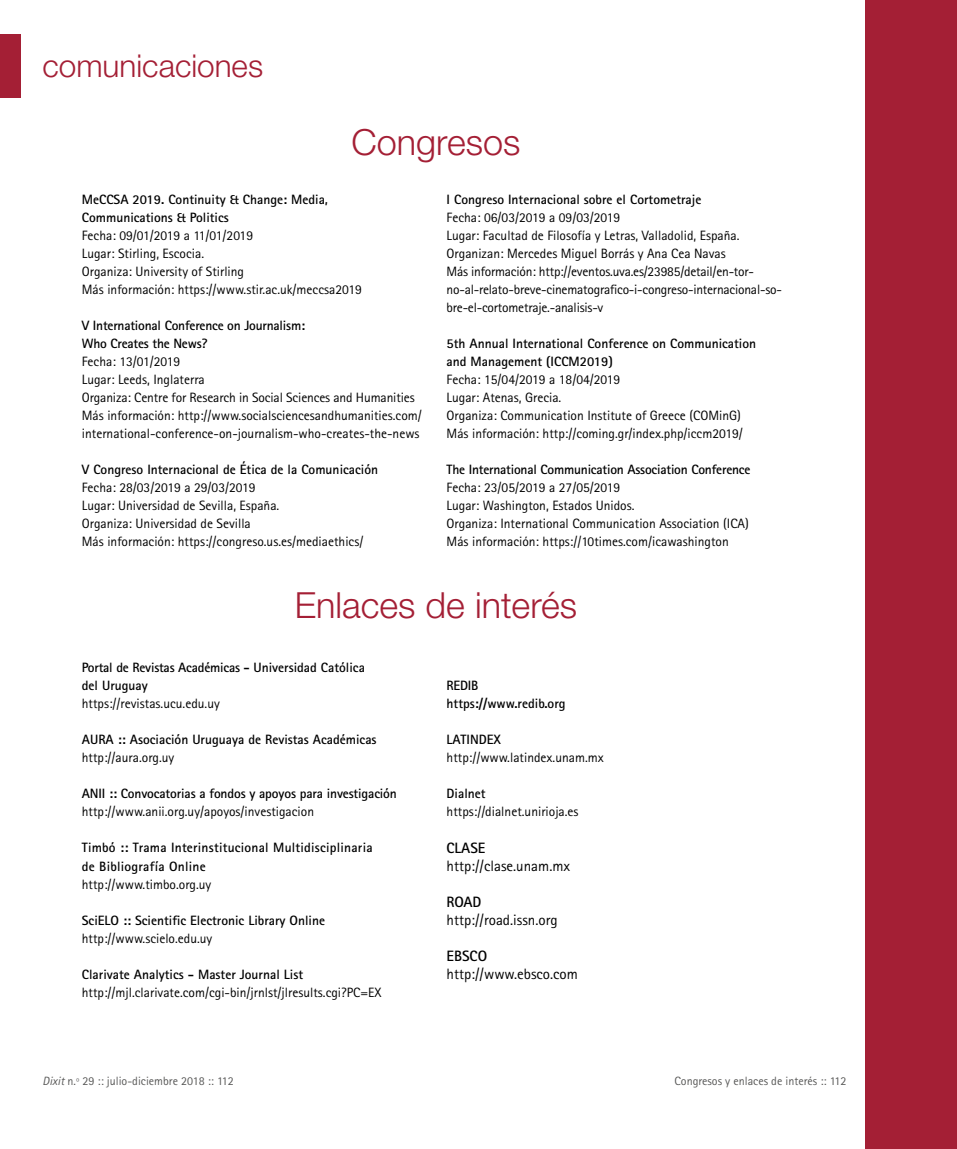
<style>
.page{position:relative;width:957px;height:1149px;background:#fff}
.page>*{position:absolute;margin:0;border:0;box-sizing:border-box;transform-origin:0 0}
.t1{font:300 36px "Helvetica Neue LT Std";color:#a41f35}
.t2{font:300 31.5px "Helvetica Neue LT Std";color:#a41f35}
.t3{font:15px "Rotis Sans Serif Std";color:#000}
.t4{font:700 15px "Rotis Sans Serif Std";color:#000}
.t5{font:13.5px/18px "Rotis Sans Serif Std";color:#000}
.t6{font:700 13.5px/18px "Rotis Sans Serif Std";color:#000}
.t7{font:12px "Rotis Sans Serif Std";color:#575756}
.s1{font-style:italic}
</style>
<div class="page">
<div style="left:0;top:34px;width:21px;height:64px;background:#a41f35"></div>
<div style="left:865px;top:0;width:92px;height:1148px;background:#a41f35"></div>
<h2 class="t2" style="left:43px;top:47px;width:222px">comunicaciones</h2>
<h1 class="t1" style="left:351px;top:120px;width:170px">Congresos</h1>
<p class="t6" style="left:82px;top:190px;width:247px">MeCCSA 2019. Continuity &amp; Change: Media,<br>Communications &amp; Politics</p>
<p class="t5" style="left:82px;top:226px;width:281px">Fecha: 09/01/2019 a 11/01/2019<br>Lugar: Stirling, Escocia.<br>Organiza: University of Stirling<br>Más información: https://www.stir.ac.uk/meccsa2019</p>
<p class="t6" style="left:82px;top:316px;width:225px">V International Conference on Journalism:<br>Who Creates the News?</p>
<p class="t5" style="left:82px;top:352px;width:341px">Fecha: 13/01/2019<br>Lugar: Leeds, Inglaterra<br>Organiza: Centre for Research in Social Sciences and Humanities Más información: http://www.socialsciencesandhumanities.com/ international-conference-on-journalism-who-creates-the-news</p>
<p class="t6" style="left:82px;top:460px;width:298px">V Congreso Internacional de Ética de la Comunicación</p>
<p class="t5" style="left:82px;top:478px;width:283px">Fecha: 28/03/2019 a 29/03/2019<br>Lugar: Universidad de Sevilla, España.<br>Organiza: Universidad de Sevilla<br>Más información: https://congreso.us.es/mediaethics/</p>
<p class="t6" style="left:446px;top:190px;width:256px">I Congreso Internacional sobre el Cortometraje</p>
<p class="t5" style="left:446px;top:208px;width:337px">Fecha: 06/03/2019 a 09/03/2019<br>Lugar: Facultad de Filosofía y Letras, Valladolid, España.<br>Organizan: Mercedes Miguel Borrás y Ana Cea Navas<br>Más información: http://eventos.uva.es/23985/detail/en-tor&shy;no-al-relato-breve-cinematografico-i-congreso-internacional-so&shy;bre-el-cortometraje.-analisis-v</p>
<p class="t6" style="left:446px;top:334px;width:311px">5th Annual International Conference on Communication and Management (ICCM2019)</p>
<p class="t5" style="left:446px;top:370px;width:298px">Fecha: 15/04/2019 a 18/04/2019<br>Lugar: Atenas, Grecia.<br>Organiza: Communication Institute of Greece (COMinG)<br>Más información: http://coming.gr/index.php/iccm2019/</p>
<p class="t6" style="left:446px;top:460px;width:305px">The International Communication Association Conference</p>
<p class="t5" style="left:446px;top:478px;width:304px">Fecha: 23/05/2019 a 27/05/2019<br>Lugar: Washington, Estados Unidos.<br>Organiza: International Communication Association (ICA)<br>Más información: https://10times.com/icawashington</p>
<h1 class="t1" style="left:295px;top:583px;width:284px">Enlaces de interés</h1>
<p class="t6" style="left:82px;top:658px;width:284px">Portal de Revistas Académicas - Universidad Católica del Uruguay</p>
<p class="t5" style="left:82px;top:694px;width:139px">https://revistas.ucu.edu.uy</p>
<p class="t6" style="left:82px;top:730px;width:296px">AURA :: Asociación Uruguaya de Revistas Académicas</p>
<p class="t5" style="left:82px;top:748px;width:94px">http://aura.org.uy</p>
<p class="t6" style="left:82px;top:784px;width:316px">ANII :: Convocatorias a fondos y apoyos para investigación</p>
<p class="t5" style="left:82px;top:802px;width:234px">http://www.anii.org.uy/apoyos/investigacion</p>
<p class="t6" style="left:82px;top:838px;width:292px">Timbó :: Trama Interinstitucional Multidisciplinaria de Bibliografía Online</p>
<p class="t5" style="left:82px;top:874px;width:131px">http://www.timbo.org.uy</p>
<p class="t6" style="left:82px;top:910px;width:245px">SciELO :: Scientific Electronic Library Online</p>
<p class="t5" style="left:82px;top:928px;width:132px">http://www.scielo.edu.uy</p>
<p class="t6" style="left:82px;top:964px;width:223px">Clarivate Analytics - Master Journal List</p>
<p class="t5" style="left:82px;top:982px;width:301px">http://mjl.clarivate.com/cgi-bin/jrnlst/jlresults.cgi?PC=EX</p>
<p class="t7" style="left:43px;top:1073px;width:193px"><span class="s1">Dixit</span> n.º 29 :: julio-diciembre 2018 :: 112</p>
<p class="t6" style="left:446px;top:676px;width:120px">REDIB https://www.redib.org</p>
<p class="t6" style="left:446px;top:730px;width:56px">LATINDEX</p>
<p class="t5" style="left:446px;top:748px;width:159px">http://www.latindex.unam.mx</p>
<p class="t6" style="left:446px;top:784px;width:41px">Dialnet</p>
<p class="t5" style="left:446px;top:802px;width:133px">https://dialnet.unirioja.es</p>
<p class="t4" style="left:446px;top:837px;width:40px">CLASE</p>
<p class="t3" style="left:446px;top:856px;width:125px">http://clase.unam.mx</p>
<p class="t4" style="left:446px;top:891px;width:36px">ROAD</p>
<p class="t3" style="left:446px;top:910px;width:113px">http://road.issn.org</p>
<p class="t4" style="left:446px;top:945px;width:42px">EBSCO</p>
<p class="t3" style="left:446px;top:964px;width:133px">http://www.ebsco.com</p>
<p class="t7" style="left:674px;top:1073px;width:173px">Congresos y enlaces de interés :: 112</p>
</div>
